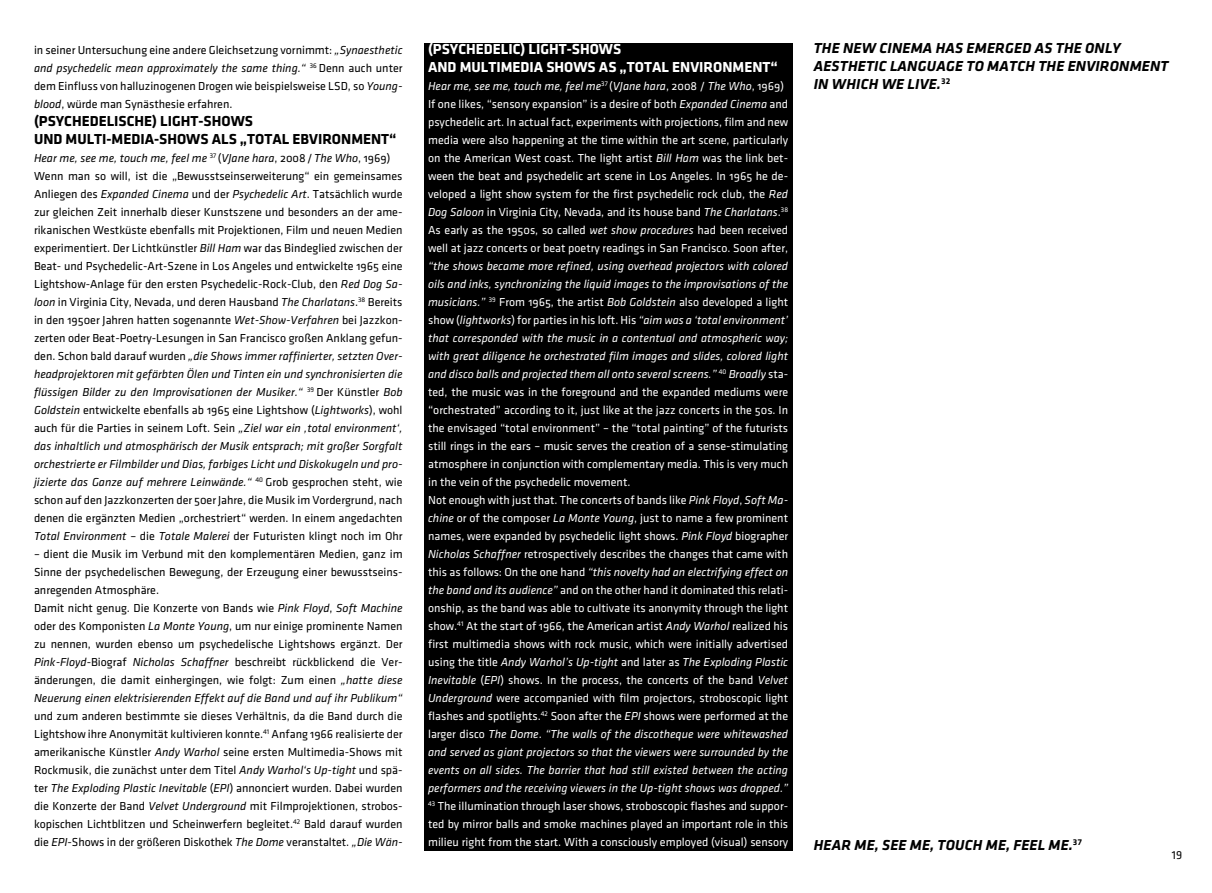
<style>
.page{position:relative;width:1212px;height:893px;background:#fff}
.page>*{position:absolute;margin:0;border:0;box-sizing:border-box;transform-origin:0 0}
.t1{font:15px/18px "Klavika Bold Bold Italic TF";letter-spacing:.015em;color:#000}
.t2{font:700 15px/18px "Klavika";color:#000}
.t3{font:700 15px/18px "Klavika";color:#fff}
.t4{font:12px/18px "Klavika Regular OSF";color:#000}
.t5{font:12px/18px "Klavika Regular OSF";color:#fff;text-align:justify}
.t6{font:italic 12px/18px "Klavika";color:#fff;text-align:justify}
.t7{font:italic 12px/18px "Klavika";color:#000;text-align:justify}
.t8{font:12px "Klavika";color:#000}
.s1{font-family:"Klavika";font-style:italic}
.s2{font-family:"Klavika Regular OSF";font-style:normal}
</style>
<div class="page">
<div style="left:424px;top:43px;width:368px;height:807px;background:#000"></div>
<p class="t4" style="left:34px;top:41px;width:370px">in seiner Untersuchung eine andere Gleichsetzung vornimmt: <span class="s1">„Synaesthetic</span></p>
<p class="t7" style="left:34px;top:59px;width:370px">and psychedelic mean approximately the same thing.“ <sup>36</sup> <span class="s2">Denn auch unter</span></p>
<p class="t4" style="left:34px;top:77px;width:370px">dem Einfluss von halluzinogenen Drogen wie beispielsweise LSD, so <span class="s1">Young&shy;blood</span>, würde man Synästhesie erfahren.</p>
<p class="t2" style="left:34px;top:112px;width:364px">(PSYCHEDELISCHE) LIGHT-SHOWS<br>UND MULTI-MEDIA-SHOWS ALS „TOTAL EBVIRONMENT“</p>
<p class="t7" style="left:34px;top:149px;width:358px">Hear me, see me, touch me, feel me <sup>37</sup> <span class="s2">(</span>VJane hara<span class="s2">, 2008/</span>The Who<span class="s2">, 1969)</span></p>
<p class="t4" style="left:34px;top:167px;width:370px;text-align:justify">Wenn man so will, ist die „Bewusstseinserweiterung“ ein gemeinsames Anliegen des <span class="s1">Expanded Cinema</span> und der <span class="s1">Psychedelic Art</span>. Tatsächlich wurde zur gleichen Zeit innerhalb dieser Kunstszene und besonders an der ame&shy;rikanischen Westküste ebenfalls mit Projektionen, Film und neuen Medien experimentiert. Der Lichtkünstler <span class="s1">Bill Ham</span> war das Bindeglied zwischen der Beat- und Psychedelic-Art-Szene in Los Angeles und entwickelte 1965 eine Lightshow-Anlage für den ersten Psychedelic-Rock-Club, den <span class="s1">Red Dog Sa&shy;loon</span> in Virginia City, Nevada, und deren Hausband <span class="s1">The Charlatans</span>.<sup>38</sup> Bereits in den 1950er Jahren hatten sogenannte <span class="s1">Wet-Show-Verfahren</span> bei Jazzkon&shy;zerten oder Beat-Poetry-Lesungen in San Francisco großen Anklang gefun-</p>
<p class="t7" style="left:34px;top:347px;width:370px"><span class="s2">den. Schon bald darauf wurden</span> „die Shows immer raffinierter, setzten Over&shy;headprojektoren mit gefärbten Ölen und Tinten ein und synchronisierten die flüssigen Bilder zu den Improvisationen der Musiker.“ <sup>39</sup> <span class="s2">Der Künstler</span> Bob</p>
<p class="t4" style="left:34px;top:401px;width:370px"><span class="s1">Goldstein</span> entwickelte ebenfalls ab 1965 eine Lightshow (<span class="s1">Lightworks</span>), wohl auch für die Parties in seinem Loft. Sein <span class="s1">„Ziel war ein ‚total environment‘,</span></p>
<p class="t7" style="left:34px;top:437px;width:370px">das inhaltlich und atmosphärisch der Musik entsprach; mit großer Sorgfalt orchestrierte er Filmbilder und Dias, farbiges Licht und Diskokugeln und pro&shy;jizierte das Ganze auf mehrere Leinwände.“ <sup>40</sup> <span class="s2">Grob gesprochen steht, wie</span></p>
<p class="t4" style="left:34px;top:491px;width:370px;text-align:justify">schon auf den Jazzkonzerten der 50er Jahre, die Musik im Vordergrund, nach denen die ergänzten Medien „orchestriert“ werden. In einem angedachten <span class="s1">Total Environment</span> – die <span class="s1">Totale Malerei</span> der Futuristen klingt noch im Ohr</p>
<p class="t4" style="left:34px;top:545px;width:370px">– dient die Musik im Verbund mit den komplementären Medien, ganz im Sinne der psychedelischen Bewegung, der Erzeugung einer bewusstseins&shy;anregenden Atmosphäre.<br>Damit nicht genug. Die Konzerte von Bands wie <span class="s1">Pink Floyd</span>, <span class="s1">Soft Machine </span>oder des Komponisten <span class="s1">La Monte Young</span>, um nur einige prominente Namen zu nennen, wurden ebenso um psychedelische Lightshows ergänzt. Der <span class="s1">Pink-Floyd</span>-Biograf <span class="s1">Nicholas Schaffner</span> beschreibt rückblickend die Ver&shy;änderungen, die damit einhergingen, wie folgt: Zum einen <span class="s1">„hatte diese</span></p>
<p class="t7" style="left:34px;top:689px;width:370px">Neuerung einen elektrisierenden Effekt auf die Band und auf ihr Publikum“</p>
<p class="t4" style="left:34px;top:707px;width:370px;text-align:justify">und zum anderen bestimmte sie dieses Verhältnis, da die Band durch die Lightshow ihre Anonymität kultivieren konnte.<sup>41</sup> Anfang 1966 realisierte der amerikanische Künstler <span class="s1">Andy Warhol</span> seine ersten Multimedia-Shows mit Rockmusik, die zunächst unter dem Titel <span class="s1">Andy Warhol‘s Up-tight</span> und spä&shy;ter <span class="s1">The Exploding Plastic Inevitable</span> (<span class="s1">EPI</span>) annonciert wurden. Dabei wurden die Konzerte der Band <span class="s1">Velvet Underground</span> mit Filmprojektionen, strobos&shy;kopischen Lichtblitzen und Scheinwerfern begleitet.<sup>42</sup> Bald darauf wurden die <span class="s1">EPI</span>-Shows in der größeren Diskothek <span class="s1">The Dome</span> veranstaltet. <span class="s1">„Die Wän-</span></p>
<p class="t3" style="left:428px;top:40px;width:351px">(PSYCHEDELIC) LIGHT-SHOWS<br>AND MULTIMEDIA SHOWS AS „TOTAL ENVIRONMENT“</p>
<p class="t6" style="left:428px;top:77px;width:357px">Hear me, see me, touch me, feel me<sup>37</sup> <span class="s2">(</span>VJane hara<span class="s2">, 2008 /</span> The Who<span class="s2">, 1969)</span></p>
<p class="t5" style="left:428px;top:95px;width:362px">If one likes, “sensory expansion” is a desire of both <span class="s1">Expanded Cinema</span> and psychedelic art. In actual fact, experiments with projections, film and new media were also happening at the time within the art scene, particularly on the American West coast. The light artist <span class="s1">Bill Ham</span> was the link bet&shy;ween the beat and psychedelic art scene in Los Angeles. In 1965 he de&shy;veloped a light show system for the first psychedelic rock club, the <span class="s1">Red Dog Saloon</span> in Virginia City, Nevada, and its house band <span class="s1">The Charlatans</span>.<sup>38<br></sup>As early as the 1950s, so called <span class="s1">wet show procedures</span> had been received well at jazz concerts or beat poetry readings in San Francisco. Soon after,</p>
<p class="t6" style="left:428px;top:257px;width:362px">“the shows became more refined, using overhead projectors with colored oils and inks, synchronizing the liquid images to the improvisations of the</p>
<p class="t5" style="left:428px;top:293px;width:362px"><span class="s1">musicians.”</span> <sup>39</sup> From 1965, the artist <span class="s1">Bob Goldstein</span> also developed a light</p>
<p class="t6" style="left:428px;top:311px;width:362px"><span class="s2">show (</span>lightworks<span class="s2">) for parties in his loft. His</span> “aim was a ‘total environment’ that corresponded with the music in a contentual and atmospheric way; with great diligence he orchestrated film images and slides, colored light and disco balls and projected them all onto several screens.” <sup>40</sup> Broadly <span class="s2">sta-</span></p>
<p class="t5" style="left:428px;top:383px;width:362px;text-align:left">ted, the music was in the foreground and the expanded mediums were “orchestrated” according to it, just like at the jazz concerts in the 50s. In the envisaged “total environment” – the “total painting” of the futurists still rings in the ears – music serves the creation of a sense-stimulating atmosphere in conjunction with complementary media. This is very much in the vein of the psychedelic movement.<br>Not enough with just that. The concerts of bands like <span class="s1">Pink Floyd</span>, <span class="s1">Soft Ma&shy;chine</span> or of the composer <span class="s1">La Monte Young</span>, just to name a few prominent names, were expanded by psychedelic light shows. <span class="s1">Pink Floyd</span> biographer <span class="s1">Nicholas Schaffner</span> retrospectively describes the changes that came with</p>
<p class="t6" style="left:428px;top:563px;width:361px"><span class="s2">this as follows: On the one hand</span> “this novelty had an electrifying effect on</p>
<p class="t5" style="left:428px;top:581px;width:362px"><span class="s1">the band and its audience”</span> and on the other hand it dominated this relati&shy;onship, as the band was able to cultivate its anonymity through the light show.<sup>41</sup> At the start of 1966, the American artist <span class="s1">Andy Warhol</span> realized his first multimedia shows with rock music, which were initially advertised</p>
<p class="t6" style="left:428px;top:653px;width:361px"><span class="s2">using the title</span> Andy Warhol’s Up-tight <span class="s2">and later as</span> The Exploding Plastic</p>
<p class="t5" style="left:428px;top:671px;width:362px"><span class="s1">Inevitable</span> (<span class="s1">EPI</span>) shows. In the process, the concerts of the band <span class="s1">Velvet Underground</span> were accompanied with film projectors, stroboscopic light flashes and spotlights.<sup>42</sup> Soon after the <span class="s1">EPI</span> shows were performed at the</p>
<p class="t6" style="left:428px;top:725px;width:362px"><span class="s2">larger disco</span> The Dome<span class="s2">.</span> “The walls of the discotheque were whitewashed and served as giant projectors so that the viewers were surrounded by the events on all sides. The barrier that had still existed between the acting performers and the receiving viewers in the Up-tight shows was dropped.”</p>
<p class="t5" style="left:428px;top:797px;width:362px"><sup>43</sup> The illumination through laser shows, stroboscopic flashes and suppor&shy;ted by mirror balls and smoke machines played an important role in this milieu right from the start. With a consciously employed (visual) sensory</p>
<p class="t1" style="left:814px;top:39px;width:356px">THE NEW CINEMA HAS EMERGED AS THE ONLY<br>AESTHETIC LANGUAGE TO MATCH THE ENVIRONMENT<br>IN WHICH WE LIVE.<sup>32</sup></p>
<p class="t1" style="left:814px;top:836px;width:270px">HEAR ME, SEE ME, TOUCH ME, FEEL ME.<sup>37</sup></p>
<p class="t8" style="left:1172px;top:849px;width:12px">19</p>
</div>
